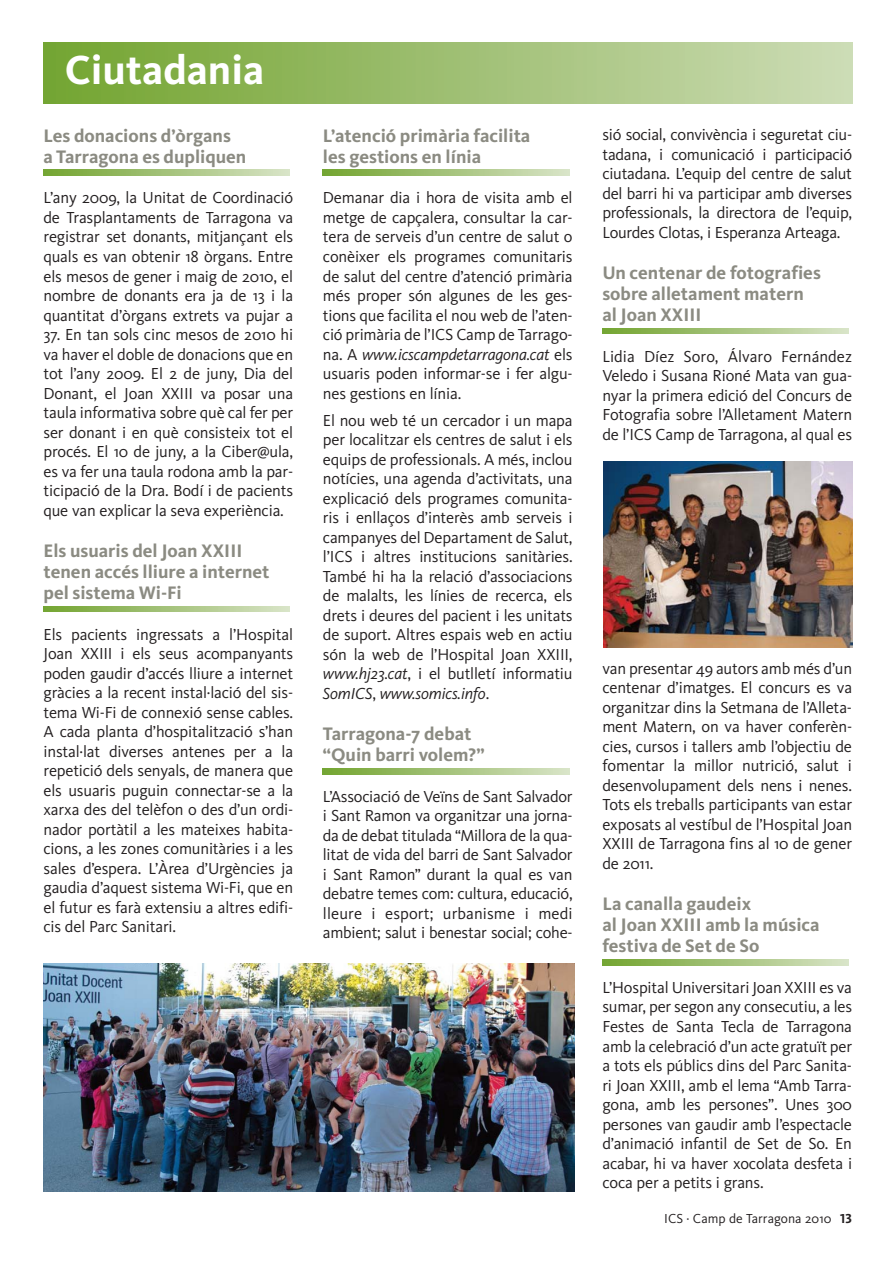
<style>
.page{position:relative;width:894px;height:1262px;background:#fff}
.page>*{position:absolute;margin:0;border:0;box-sizing:border-box;transform-origin:0 0}
.t1{font:700 42px "Kievit";color:#fff}
.t2{font:700 18.75px/21px "Kievit";color:#8b8b82}
.t3{font:16.5px/19.5px "Kievit";letter-spacing:-.01em;color:#231f20;text-align:justify}
.t4{font:13.5px "Kievit";letter-spacing:.005em;color:#231f20}
.s1{font-style:italic}
.s2{font-family:"Kievit Bold SC"}
</style>
<div class="page">
<img style="left:43px;top:43px;width:808px;height:61px">
<svg style="left:43px;top:170px;width:247px;height:6px"></svg>
<svg style="left:43px;top:606px;width:247px;height:5px"></svg>
<svg style="left:323px;top:170px;width:246px;height:6px"></svg>
<svg style="left:323px;top:768px;width:246px;height:6px"></svg>
<svg style="left:602px;top:328px;width:246px;height:6px"></svg>
<svg style="left:602px;top:959px;width:246px;height:6px"></svg>
<img style="left:603px;top:461px;width:248px;height:186px">
<img style="left:43px;top:963px;width:531px;height:228px">
<h1 class="t1" style="left:65px;top:54px;width:201px">Ciutadania</h1>
<p class="t2" style="left:43px;top:127px;width:204px">Les donacions d’òrgans<br>a Tarragona es dupliquen</p>
<p class="t3" style="left:43px;top:190px;width:251px">L’any 2009, la Unitat de Coordinació de Trasplantaments de Tarragona va registrar set donants, mitjançant els quals es van obtenir 18 òrgans. Entre els mesos de gener i maig de 2010, el nombre de donants era ja de 13 i la quantitat d’òrgans extrets va pujar a</p>
<p class="t3" style="left:43px;top:326px;width:251px">37. En tan sols cinc mesos de 2010 hi va haver el doble de donacions que en tot l’any 2009. El 2 de juny, Dia del Donant, el Joan XXIII va posar una taula informativa sobre què cal fer per ser donant i en què consisteix tot el procés. El 10 de juny, a la Ciber@ula, es va fer una taula rodona amb la par&shy;ticipació de la Dra. Bodí i de pacients que van explicar la seva experiència.</p>
<p class="t2" style="left:43px;top:542px;width:227px">Els usuaris del Joan XXIII tenen accés lliure a internet pel sistema Wi-Fi</p>
<p class="t3" style="left:43px;top:626px;width:251px">Els pacients ingressats a l’Hospital Joan XXIII i els seus acompanyants poden gaudir d’accés lliure a internet gràcies a la recent instal·lació del sis&shy;tema Wi-Fi de connexió sense cables.<br>A cada planta d’hospitalització s’han instal·lat diverses antenes per a la repetició dels senyals, de manera que els usuaris puguin connectar-se a la xarxa des del telèfon o des d’un ordi&shy;nador portàtil a les mateixes habita&shy;cions, a les zones comunitàries i a les sales d’espera. L’Àrea d’Urgències ja gaudia d’aquest sistema Wi-Fi, que en el futur es farà extensiu a altres edifi&shy;cis del Parc Sanitari.</p>
<p class="t2" style="left:323px;top:127px;width:209px">L’atenció primària facilita les gestions en línia</p>
<p class="t3" style="left:323px;top:190px;width:251px">Demanar dia i hora de visita amb el metge de capçalera, consultar la car&shy;tera de serveis d’un centre de salut o conèixer els programes comunitaris de salut del centre d’atenció primària més proper són algunes de les ges&shy;tions que facilita el nou web de l’aten&shy;ció primària de l’ICS Camp de Tarrago&shy;na. A <span class="s1">www.icscampdetarragona.cat</span> els usuaris poden informar-se i fer algu&shy;nes gestions en línia.</p>
<p class="t3" style="left:323px;top:412px;width:251px">El nou web té un cercador i un mapa per localitzar els centres de salut i els equips de professionals. A més, inclou notícies, una agenda d’activitats, una explicació dels programes comunita&shy;ris i enllaços d’interès amb serveis i campanyes del Departament de Salut, l’ICS i altres institucions sanitàries.<br>També hi ha la relació d’associacions de malalts, les línies de recerca, els drets i deures del pacient i les unitats de suport. Altres espais web en actiu són la web de l’Hospital Joan XXIII, <span class="s1">www.hj23.cat</span>, i el butlletí informatiu <span class="s1">SomICS</span>, <span class="s1">www.somics.info</span>.</p>
<p class="t2" style="left:323px;top:725px;width:163px">Tarragona-7 debat “Quin barri volem?”</p>
<p class="t3" style="left:323px;top:788px;width:251px">L’Associació de Veïns de Sant Salvador i Sant Ramon va organitzar una jorna&shy;da de debat titulada “Millora de la qua&shy;litat de vida del barri de Sant Salvador i Sant Ramon” durant la qual es van debatre temes com: cultura, educació, lleure i esport; urbanisme i medi ambient; salut i benestar social; cohe-</p>
<p class="t3" style="left:602px;top:126px;width:251px">sió social, convivència i seguretat ciu&shy;tadana, i comunicació i participació ciutadana. L’equip del centre de salut del barri hi va participar amb diverses professionals, la directora de l’equip, Lourdes Clotas, i Esperanza Arteaga.</p>
<p class="t2" style="left:602px;top:264px;width:220px">Un centenar de fotografies sobre alletament matern al Joan XXIII</p>
<p class="t3" style="left:602px;top:348px;width:251px">Lidia Díez Soro, Álvaro Fernández Veledo i Susana Rioné Mata van gua - nyar la primera edició del Concurs de Fotografia sobre l’Alletament Matern de l’ICS Camp de Tarragona, al qual es</p>
<p class="t3" style="left:602px;top:660px;width:251px">van presentar 49 autors amb més d’un centenar d’imatges. El concurs es va organitzar dins la Setmana de l’Alleta&shy;ment Matern, on va haver conferèn&shy;cies, cursos i tallers amb l’objectiu de fomentar la millor nutrició, salut i desen volupament dels nens i nenes.<br>Tots els treballs participants van estar exposats al vestíbul de l’Hospital Joan XXIII de Tarragona fins al 10 de gener de 2011.</p>
<p class="t2" style="left:602px;top:895px;width:219px">La canalla gaudeix<br>al Joan XXIII amb la música festiva de Set de So</p>
<p class="t3" style="left:602px;top:979px;width:251px">L’Hospital Universitari Joan XXIII es va sumar, per segon any consecutiu, a les Festes de Santa Tecla de Tarragona amb la celebració d’un acte gratuït per a tots els públics dins del Parc Sanita&shy;ri Joan XXIII, amb el lema “Amb Tarra&shy;gona, amb les persones”. Unes 300 persones van gaudir amb l’espectacle d’animació infantil de Set de So. En acabar, hi va haver xocolata desfeta i coca per a petits i grans.</p>
<p class="t4" style="left:664px;top:1212px;width:189px">ICS · Camp de Tarragona 2010 <span class="s2">13</span></p>
</div>
